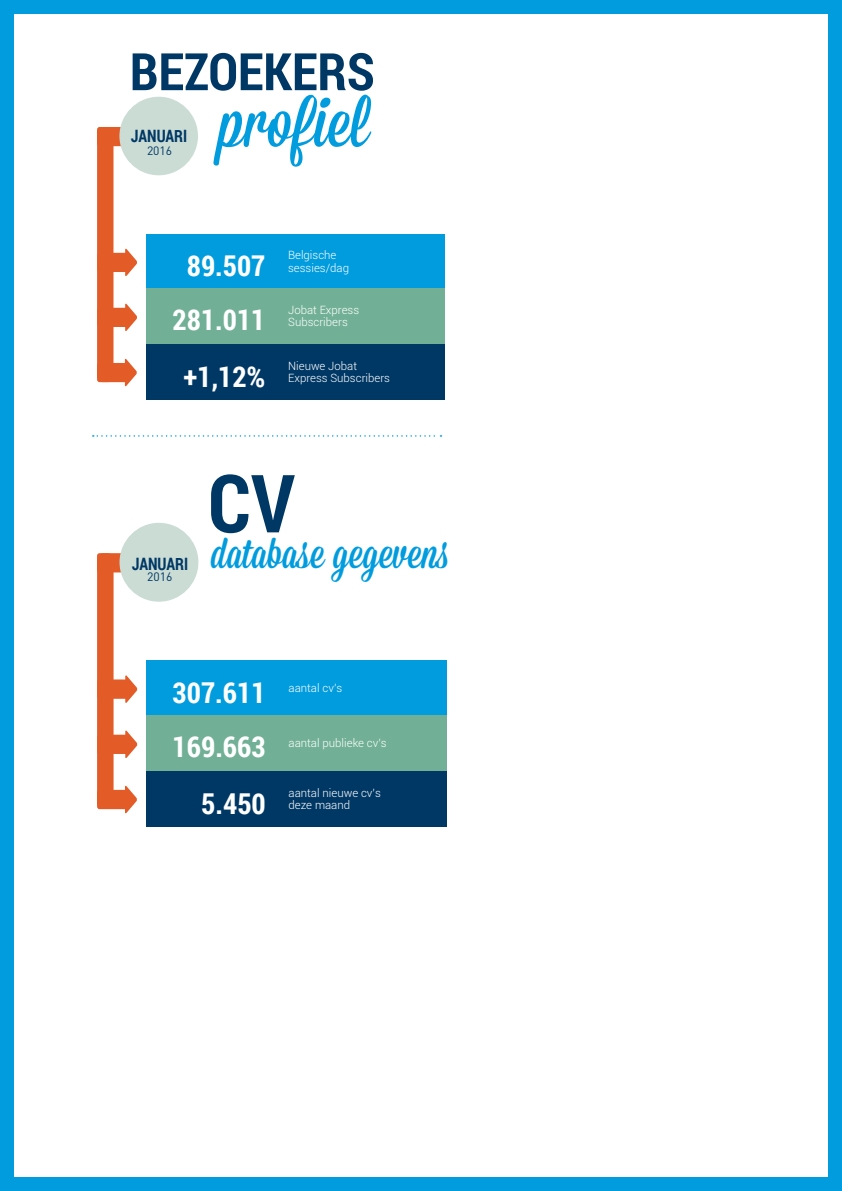
<style>
.page{position:relative;width:842px;height:1191px;background:#fff}
.page>*{position:absolute;margin:0;border:0;box-sizing:border-box;transform-origin:0 0}
.t1{font:68.9px "Mission Script";color:#009cde}
.t2{font:700 51.7px "Roboto Condensed";color:#003865}
.t3{font:42.2px "Mission Script";color:#009cde}
.t4{font:700 28.7px/55.4px "Roboto Condensed";color:#fff;text-align:right}
.t5{font:700 28.6px/55.3px "Roboto Condensed";color:#fff;text-align:center}
.t6{font:700 17.1px "Roboto Condensed";color:#003865;scale:.92 1}
.t7{font:700 17px "Roboto Condensed";color:#003865;scale:.92 1}
.t8{font:12.1px "DINOT";color:#003865}
.t9{font:12px "DINOT";color:#003865}
.t10{font:300 11.4px/12.3px "Roboto";color:#fff}
</style>
<div class="page">
<div style="left:0;top:0;width:842px;height:1191px;border:14px solid #009cde"></div>
<svg style="left:93px;top:435px;width:348px;height:2px"></svg>
<div style="left:146px;top:660px;width:300px;height:56px;background:#009cde"></div>
<div style="left:146px;top:715px;width:300px;height:56px;background:#71b096"></div>
<div style="left:146px;top:770px;width:300px;height:56px;background:#003865"></div>
<svg style="left:97px;top:785px;width:40px;height:28px"></svg>
<svg style="left:114px;top:730px;width:23px;height:28px"></svg>
<svg style="left:114px;top:675px;width:23px;height:28px"></svg>
<svg style="left:97px;top:549px;width:26px;height:28px"></svg>
<div style="left:97px;top:553px;width:17px;height:256px;background:#e35b27;border-radius:6px"></div>
<div style="left:120px;top:523px;width:78px;height:78px;background:#cbdcd5;border-radius:50%"></div>
<div style="left:146px;top:234px;width:299px;height:55px;background:#009cde"></div>
<div style="left:146px;top:288px;width:299px;height:56px;background:#71b096"></div>
<div style="left:146px;top:344px;width:299px;height:55px;background:#003865"></div>
<svg style="left:97px;top:358px;width:40px;height:29px"></svg>
<svg style="left:113px;top:303px;width:24px;height:28px"></svg>
<svg style="left:113px;top:248px;width:24px;height:28px"></svg>
<svg style="left:97px;top:127px;width:23px;height:24px"></svg>
<div style="left:97px;top:127px;width:16px;height:255px;background:#e35b27;border-radius:6px"></div>
<div style="left:119px;top:97px;width:79px;height:78px;background:#cbdcd5;border-radius:50%"></div>
<h2 class="t2" style="left:130px;top:35px;width:246px">BEZOEKERS</h2>
<h3 class="t7" style="left:131px;top:124px;width:62px">JANUARI</h3>
<p class="t9" style="left:147px;top:143px;width:27px">2016</p>
<h1 class="t1" style="left:219px;top:81px;width:152px">profiel</h1>
<h3 class="t5" style="left:173px;top:237px;width:95px">89.507<br>281.011 +1,12%</h3>
<p class="t10" style="left:288px;top:249px;width:62px">Belgische sessies/dag</p>
<p class="t10" style="left:288px;top:303px;width:73px">Jobat Express<br>Subscribers</p>
<p class="t10" style="left:288px;top:359px;width:103px">Nieuwe Jobat<br>Express Subscribers</p>
<h3 class="t6" style="left:132px;top:552px;width:63px">JANUARI</h3>
<p class="t8" style="left:147px;top:569px;width:27px">2016</p>
<h3 class="t3" style="left:208px;top:528px;width:241px"><sup>CV</sup>database gegevens</h3>
<h3 class="t4" style="left:172px;top:664px;width:95px">307.611<br>169.663<br>5.450</h3>
<p class="t10" style="left:289px;top:681px;width:55px">aantal cv’s</p>
<p class="t10" style="left:289px;top:736px;width:100px">aantal publieke cv’s</p>
<p class="t10" style="left:289px;top:786px;width:94px">aantal nieuwe cv’s deze maand</p>
</div>
